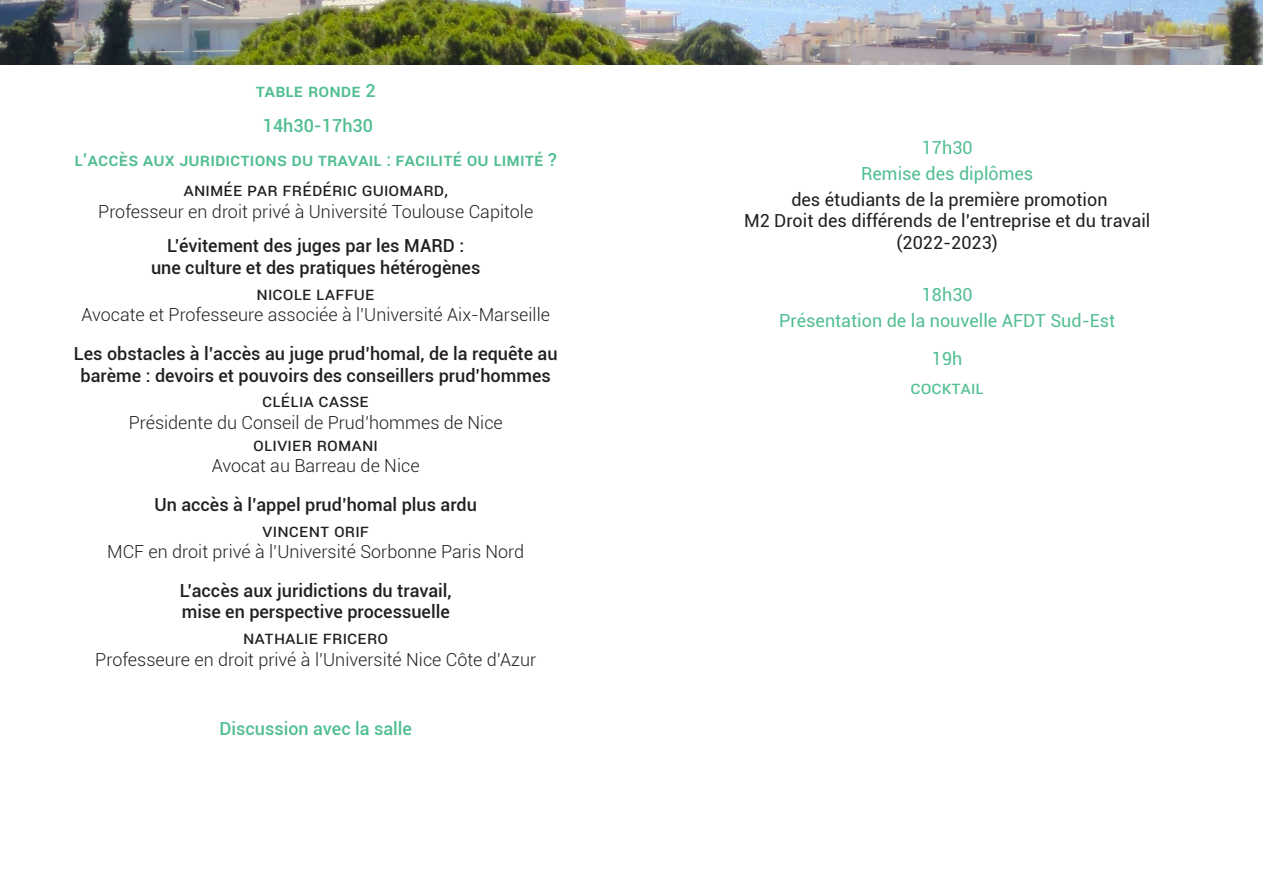
<style>
.page{position:relative;width:1263px;height:893px;background:#fff}
.page>*{position:absolute;margin:0;border:0;box-sizing:border-box;transform-origin:0 0}
.t1{font:500 18px/21.6px "Roboto";color:#231f20;text-align:center}
.t2{font:300 18px "Roboto";color:#231f20}
.t3{font:18px "Roboto";color:#231f20}
.t4{font:500 18px "Roboto";color:#52be92}
.t5{font:18px "Roboto";color:#52be92}
</style>
<div class="page">
<img style="left:0;top:0;width:1263px;height:65px">
<p class="t4" style="left:256px;top:78px;width:122px">Table ronde 2</p>
<p class="t4" style="left:263px;top:113px;width:112px">14h30-17h30</p>
<p class="t4" style="left:74px;top:147px;width:484px">L’accès aux juridictions du travail : facilité ou limité ?</p>
<p class="t3" style="left:183px;top:177px;width:190px">Animée par Frédéric GUIOMARD</p>
<p class="t3" style="left:444px;top:177px;width:5px">,</p>
<p class="t2" style="left:98px;top:199px;width:436px">Professeur en droit privé à Université Toulouse Capitole</p>
<p class="t1" style="left:167px;top:234px;width:299px">L’évitement des juges par les MARD :</p>
<p class="t1" style="left:151px;top:256px;width:331px">une culture et des pratiques hétérogènes</p>
<p class="t3" style="left:257px;top:281px;width:120px">N icole Laffue</p>
<p class="t2" style="left:81px;top:302px;width:470px">Avocate et Professeure associée à l’Université Aix-Marseille</p>
<p class="t1" style="left:74px;top:342px;width:485px">Les obstacles à l’accès au juge prud’homal, de la requête au barème : devoirs et pouvoirs des conseillers prud’hommes</p>
<p class="t3" style="left:262px;top:388px;width:108px">Clélia Casse</p>
<p class="t2" style="left:129px;top:410px;width:376px">Présidente du Conseil de Prud’hommes de Nice</p>
<p class="t3" style="left:253px;top:432px;width:126px">Olivier Romani</p>
<p class="t2" style="left:212px;top:453px;width:209px">Avocat au Barreau de Nice</p>
<p class="t1" style="left:154px;top:493px;width:324px">Un accès à l’appel prud’homal plus ardu</p>
<p class="t3" style="left:262px;top:518px;width:105px">Vincent Orif</p>
<p class="t2" style="left:107px;top:539px;width:419px">MCF en droit privé à l’Université Sorbonne Paris Nord</p>
<p class="t1" style="left:180px;top:579px;width:273px">L’accès aux juridictions du travail,</p>
<p class="t1" style="left:182px;top:601px;width:270px">mise en perspective processuelle</p>
<p class="t3" style="left:243px;top:625px;width:147px">Nathalie Fricero</p>
<p class="t2" style="left:95px;top:647px;width:442px">Professeure en droit privé à l’Université Nice Côte d’Azur</p>
<p class="t4" style="left:219px;top:716px;width:194px">Discussion avec la salle</p>
<p class="t5" style="left:922px;top:135px;width:52px">17h30</p>
<p class="t5" style="left:861px;top:161px;width:174px">Remise des diplômes</p>
<p class="t3" style="left:791px;top:187px;width:318px">des étudiants de la première promotion</p>
<p class="t3" style="left:744px;top:208px;width:408px">M2 Droit des différends de l’entreprise et du travail</p>
<p class="t3" style="left:897px;top:230px;width:103px">(2022-2023)</p>
<p class="t5" style="left:922px;top:282px;width:52px">18h30</p>
<p class="t5" style="left:779px;top:308px;width:338px">Présentation de la nouvelle AFDT Sud-Est</p>
<p class="t5" style="left:932px;top:346px;width:32px">19h</p>
<p class="t5" style="left:910px;top:375px;width:75px">Cocktail</p>
</div>
